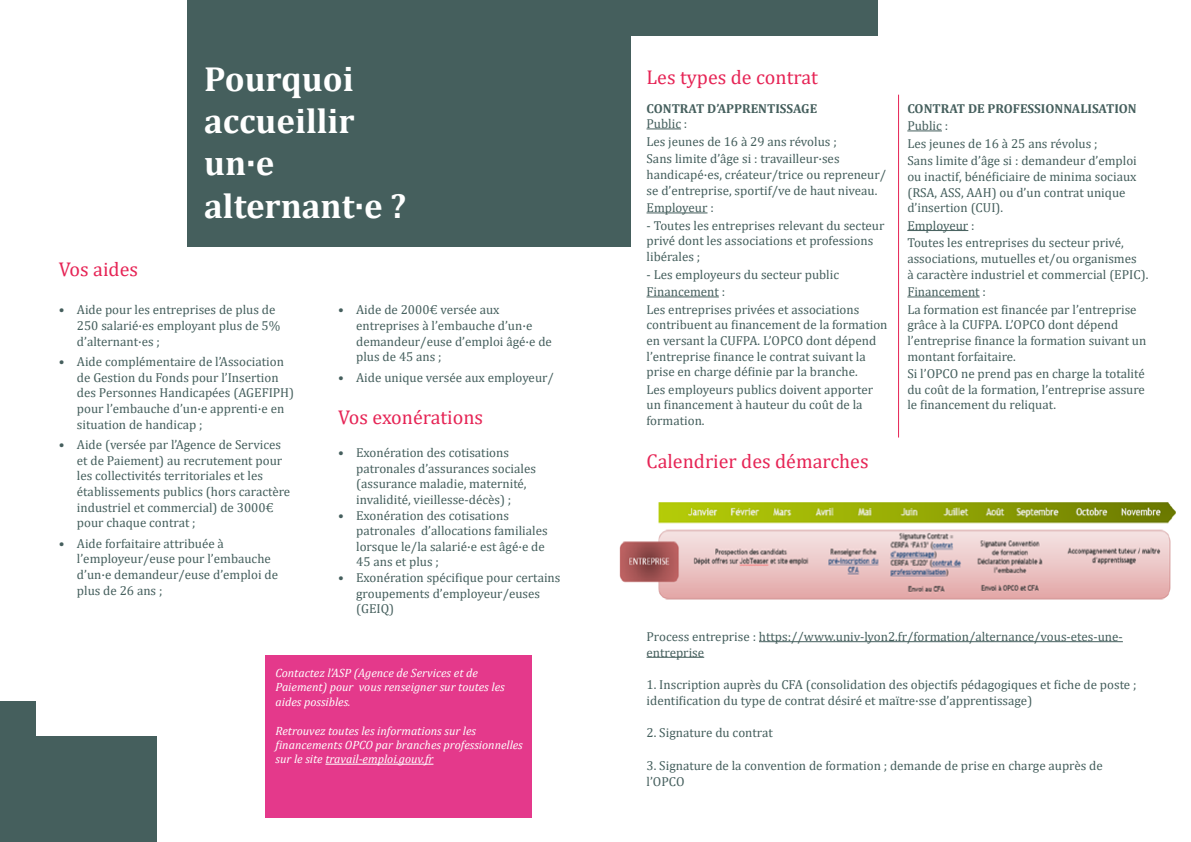
<style>
.page{position:relative;width:1191px;height:842px;background:#fff}
.page>*{position:absolute;margin:0;border:0;box-sizing:border-box;transform-origin:0 0}
.t1{font:700 35px/42px "Cambria";color:#fff}
.t2{font:20px "Cambria";color:#e62455}
.t3{font:13px/15.6px "Cambria";color:#455f5d}
.t4{font:700 13px "Cambria";color:#455f5d}
.t5{font:italic 12px/14.4px "Cambria";color:#fff}
</style>
<div class="page">
<div style="left:187px;top:0;width:690px;height:247px;background:#455f5d"></div>
<div style="left:266px;top:655px;width:266px;height:162px;background:#e4398b"></div>
<hr style="left:325px;top:764px;width:108px;height:1px;background:#fff">
<div style="left:0;top:701px;width:157px;height:141px;background:#455f5d"></div>
<div style="left:36px;top:595px;width:157px;height:141px;background:#fff"></div>
<div style="left:631px;top:36px;width:295px;height:211px;background:#fff"></div>
<hr style="left:646px;top:129px;width:35px;height:1px;background:#455f5d">
<hr style="left:646px;top:213px;width:61px;height:1px;background:#455f5d">
<hr style="left:646px;top:297px;width:73px;height:1px;background:#455f5d">
<hr style="left:907px;top:131px;width:35px;height:1px;background:#455f5d">
<hr style="left:907px;top:230px;width:61px;height:1px;background:#455f5d">
<hr style="left:907px;top:297px;width:72px;height:1px;background:#455f5d">
<hr style="left:898px;top:95px;width:1px;height:342px;background:#e62455">
<img style="left:620px;top:502px;width:555px;height:98px">
<hr style="left:759px;top:641px;width:363px;height:1px;background:#455f5d">
<hr style="left:646px;top:657px;width:58px;height:1px;background:#455f5d">
<h2 class="t2" style="left:59px;top:258px;width:81px">Vos aides</h2>
<h1 class="t1" style="left:204px;top:57px;width:204px">Pourquoi accueillir un·e alternant·e ?</h1>
<p class="t3" style="left:77px;top:302px;width:205px;text-indent:-18px">• Aide pour les entreprises de plus de<br>250 salarié·es employant plus de 5% d’alternant·es ;</p>
<p class="t3" style="left:77px;top:354px;width:219px;text-indent:-18px">• Aide complémentaire de l’Association de Gestion du Fonds pour l’Insertion des Personnes Handicapées (AGEFIPH) pour l’embauche d’un·e apprenti·e en situation de handicap ;</p>
<p class="t3" style="left:77px;top:437px;width:215px;text-indent:-18px">• Aide (versée par l’Agence de Services et de Paiement) au recrutement pour les collectivités territoriales et les établissements publics (hors caractère industriel et commercial) de 3000€ pour chaque contrat ;</p>
<p class="t3" style="left:77px;top:535px;width:203px;text-indent:-18px">• Aide forfaitaire attribuée à l’employeur/euse pour l’embauche d’un·e demandeur/euse d’emploi de plus de 26 ans ;</p>
<p class="t3" style="left:356px;top:302px;width:197px;text-indent:-18px">• Aide de 2000€ versée aux entreprises à l’embauche d’un·e demandeur/euse d’emploi âgé·e de plus de 45 ans ;</p>
<p class="t3" style="left:338px;top:369px;width:217px">• Aide unique versée aux employeur/</p>
<h2 class="t2" style="left:338px;top:406px;width:146px">Vos exonérations</h2>
<p class="t3" style="left:356px;top:445px;width:181px;text-indent:-18px">• Exonération des cotisations patronales d’assurances sociales (assurance maladie, maternité, invalidité, vieillesse-décès) ;</p>
<p class="t3" style="left:356px;top:507px;width:193px;text-indent:-18px">• Exonération des cotisations patronales d’allocations familiales lorsque le/la salarié·e est âgé·e de<br>45 ans et plus ;</p>
<p class="t3" style="left:356px;top:570px;width:206px;text-indent:-18px">• Exonération spécifique pour certains groupements d’employeur/euses (GEIQ)</p>
<p class="t5" style="left:275px;top:665px;width:231px">Contactez l’ASP (Agence de Services et de<br>Paiement) pour vous renseigner sur toutes les aides possibles.</p>
<p class="t5" style="left:275px;top:723px;width:249px">Retrouvez toutes les informations sur les financements OPCO par branches professionnelles sur le site travail-emploi.gouv.fr</p>
<h2 class="t2" style="left:646px;top:66px;width:173px">Les types de contrat</h2>
<p class="t4" style="left:646px;top:99px;width:172px">CONTRAT D’APPRENTISSAGE</p>
<p class="t3" style="left:646px;top:115px;width:194px;line-height:17.6px">Public :<br>Les jeunes de 16 à 29 ans révolus ;<br>Sans limite d’âge si : travailleur·ses</p>
<p class="t3" style="left:646px;top:167px;width:241px">handicapé·es, créateur/trice ou repreneur/ se d’entreprise, sportif/ve de haut niveau.</p>
<p class="t3" style="left:646px;top:200px;width:69px">Employeur :</p>
<p class="t3" style="left:646px;top:217px;width:239px">- Toutes les entreprises relevant du secteur privé dont les associations et professions libérales ;</p>
<p class="t3" style="left:646px;top:265px;width:214px;line-height:17.6px">- Les employeurs du secteur public<br>Financement :<br>Les entreprises privées et associations</p>
<p class="t3" style="left:646px;top:317px;width:242px">contribuent au financement de la formation en versant la CUFPA. L’OPCO dont dépend l’entreprise finance le contrat suivant la prise en charge définie par la branche.</p>
<p class="t3" style="left:646px;top:381px;width:228px">Les employeurs publics doivent apporter un financement à hauteur du coût de la formation.</p>
<h2 class="t2" style="left:646px;top:450px;width:224px">Calendrier des démarches</h2>
<p class="t4" style="left:907px;top:99px;width:231px">CONTRAT DE PROFESSIONNALISATION</p>
<p class="t3" style="left:907px;top:117px;width:231px;line-height:17.6px">Public :<br>Les jeunes de 16 à 25 ans révolus ;<br>Sans limite d’âge si : demandeur d’emploi</p>
<p class="t3" style="left:907px;top:169px;width:231px">ou inactif, bénéficiaire de minima sociaux (RSA, ASS, AAH) ou d’un contrat unique d’insertion (CUI).</p>
<p class="t3" style="left:907px;top:216px;width:218px;line-height:17.6px">Employeur :<br>Toutes les entreprises du secteur privé,</p>
<p class="t3" style="left:907px;top:251px;width:242px">associations, mutuelles et/ou organismes<br>à caractère industriel et commercial (EPIC).</p>
<p class="t3" style="left:907px;top:283px;width:231px;line-height:17.6px">Financement :<br>La formation est financée par l’entreprise</p>
<p class="t3" style="left:907px;top:317px;width:240px">grâce à la CUFPA. L’OPCO dont dépend l’entreprise finance la formation suivant un montant forfaitaire.</p>
<p class="t3" style="left:907px;top:366px;width:239px;text-align:justify">Si l’OPCO ne prend pas en charge la totalité du coût de la formation, l’entreprise assure le financement du reliquat.</p>
<p class="t3" style="left:646px;top:629px;width:478px">Process entreprise : https://www.univ-lyon2.fr/formation/alternance/vous-etes-une&shy;entreprise</p>
<p class="t3" style="left:646px;top:677px;width:491px">1. Inscription auprès du CFA (consolidation des objectifs pédagogiques et fiche de poste ; identification du type de contrat désiré et maïtre·sse d’apprentissage)</p>
<p class="t3" style="left:646px;top:725px;width:128px">2. Signature du contrat</p>
<p class="t3" style="left:646px;top:758px;width:458px">3. Signature de la convention de formation ; demande de prise en charge auprès de l’OPCO</p>
</div>
